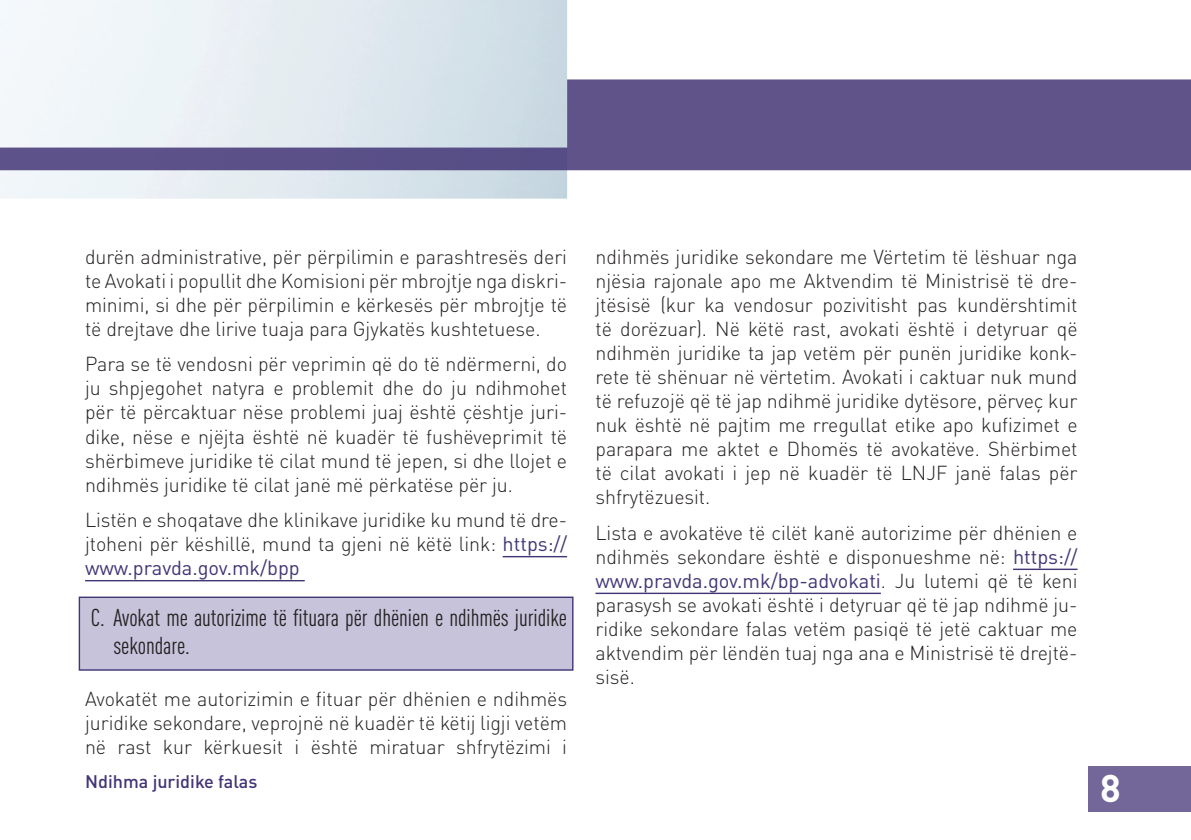
<style>
.page{position:relative;width:1191px;height:840px;background:#fff}
.page>*{position:absolute;margin:0;border:0;box-sizing:border-box;transform-origin:0 0}
.t1{font:700 38px "DIN Pro";color:#fff}
.Ramka_Nabroi{font:condensed 24px/28px "DIN Pro";letter-spacing:-.005em;color:#231f20}
.Text{font:300 20px/24px "DIN Pro";letter-spacing:-.005em;color:#231f20;text-align:justify}
.t2{font:500 18px "DIN Pro";color:#433576}
.s1{font-weight:400;color:#433576}
</style>
<div class="page">
<div style="left:1089px;top:765px;width:102px;height:46px;background:#726798"></div>
<hr style="left:502px;top:555px;width:65px;height:2px;background:#433576">
<hr style="left:85px;top:579px;width:220px;height:2px;background:#433576">
<div style="left:79px;top:596px;width:494px;height:74px;background:#c7c3da;border:1px solid #433576"></div>
<hr style="left:1013px;top:568px;width:64px;height:1px;background:#433576">
<hr style="left:595px;top:592px;width:286px;height:1px;background:#433576">
<svg style="left:0;top:79px;width:1191px;height:91px;background:#8d89ae"></svg>
<p class="Text" style="left:85px;top:243px;width:483px">durën administrative, për përpilimin e parashtresës deri te Avokati i popullit dhe Komisioni për mbrojtje nga diskri&shy;minimi, si dhe për përpilimin e kërkesës për mbrojtje të të drejtave dhe lirive tuaja para Gjykatës kushtetuese.</p>
<p class="Text" style="left:85px;top:350px;width:483px">Para se të vendosni për veprimin që do të ndërmerni, do ju shpjegohet natyra e problemit dhe do ju ndihmohet për të përcaktuar nëse problemi juaj është çështje juri&shy;dike, nëse e njëjta është në kuadër të fushëveprimit të shërbimeve juridike të cilat mund të jepen, si dhe llojet e ndihmës juridike të cilat janë më përkatëse për ju.</p>
<p class="Text" style="left:85px;top:505px;width:483px">Listën e shoqatave dhe klinikave juridike ku mund të dre&shy;jtoheni për këshillë, mund ta gjeni në këtë link: <span class="s1">https:// www.pravda.gov.mk/bpp</span></p>
<p class="Ramka_Nabroi" style="left:113px;top:601px;width:455px;text-indent:-23px">C. Avokat me autorizime të fituara për dhënien e ndihmës juridike sekondare.</p>
<p class="Text" style="left:85px;top:684px;width:483px">Avokatët me autorizimin e fituar për dhënien e ndihmës juridike sekondare, veprojnë në kuadër të këtij ligji vetëm në rast kur kërkuesit i është miratuar shfrytëzimi i</p>
<p class="t2" style="left:85px;top:766px;width:174px">Ndihma juridike falas</p>
<p class="Text" style="left:595px;top:243px;width:483px">ndihmës juridike sekondare me Vërtetim të lëshuar nga njësia rajonale apo me Aktvendim të Ministrisë të dre&shy;jtësisë (kur ka vendosur pozivitisht pas kundërshtimit të dorëzuar). Në këtë rast, avokati është i detyruar që ndihmën juridike ta jap vetëm për punën juridike konk&shy;rete të shënuar në vërtetim. Avokati i caktuar nuk mund të refuzojë që të jap ndihmë juridike dytësore, përveç kur nuk është në pajtim me rregullat etike apo kufizimet e parapara me aktet e Dhomës të avokatëve. Shërbimet të cilat avokati i jep në kuadër të LNJF janë falas për shfrytëzuesit.</p>
<p class="Text" style="left:595px;top:518px;width:483px">Lista e avokatëve të cilët kanë autorizime për dhënien e ndihmës sekondare është e disponueshme në: <span class="s1">https:// www.pravda.gov.mk/bp-advokati</span>. Ju lutemi që të keni parasysh se avokati është i detyruar që të jap ndihmë ju&shy;ridike sekondare falas vetëm pasiqë të jetë caktuar me aktvendim për lëndën tuaj nga ana e Ministrisë të drejtë&shy;sisë.</p>
<h1 class="t1" style="left:1100px;top:756px;width:22px">8</h1>
</div>
